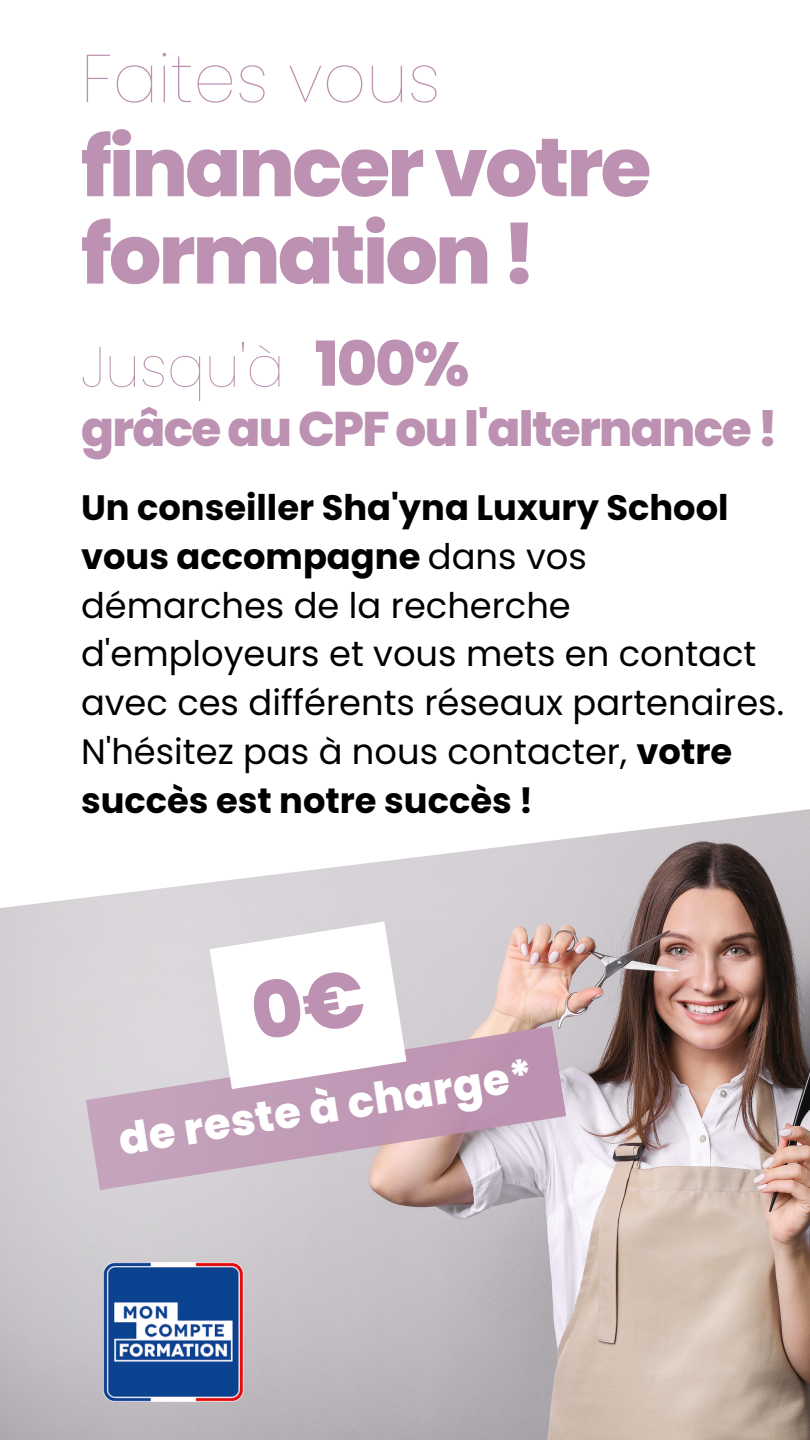
<style>
.page{position:relative;width:810px;height:1440px;background:#fff}
.page>*{position:absolute;margin:0;border:0;box-sizing:border-box;transform-origin:0 0}
.t1{font:800 82.4px/87.3px "Poppins";letter-spacing:-.035em;color:#bd91b1}
.t2{font:100 67.5px "Poppins";color:#bd91b1}
.t3{font:100 56.5px "Poppins";color:#bd91b1}
.t4{font:800 48.5px "Poppins";letter-spacing:-.035em;color:#bd91b1}
.t5{font:800 43.3px "Poppins";color:#fff}
.t6{font:35.3px/48.8px "Poppins";color:#000}
.s1{font-weight:800;font-size:61.8px}
.s2{font-weight:700}
</style>
<div class="page">
<img style="left:0;top:916px;width:810px;height:524px">
<svg style="left:0;top:809px;width:810px;height:107px"></svg>
<svg style="left:86px;top:1026px;width:480px;height:164px;background:#c8aebf"></svg>
<img style="left:104px;top:1262px;width:139px;height:140px">
<svg style="left:210px;top:921px;width:196px;height:168px"></svg>
<h2 class="t2" style="left:81px;top:31px;width:361px">Faites vous</h2>
<h1 class="t1" style="left:81px;top:124px;width:572px">financer votre formation !</h1>
<h3 class="t3" style="left:81px;top:327px;width:390px">Jusqu'à <span class="s1">100%</span></h3>
<h3 class="t4" style="left:81px;top:396px;width:699px">grâce au CPF ou l'alternance !</h3>
<p class="t6" style="left:81px;top:483px;width:705px"><span class="s2">Un conseiller Sha'yna Luxury School vous accompagne</span> dans vos démarches de la recherche d'employeurs et vous mets en contact avec ces différents réseaux partenaires.<br>N'hésitez pas à nous contacter, <span class="s2">votre succès est notre succès !</span></p>
<p class="t5" style="left:114px;top:1110px;width:420px;rotate:-9deg">de reste à charge*</p>
</div>
